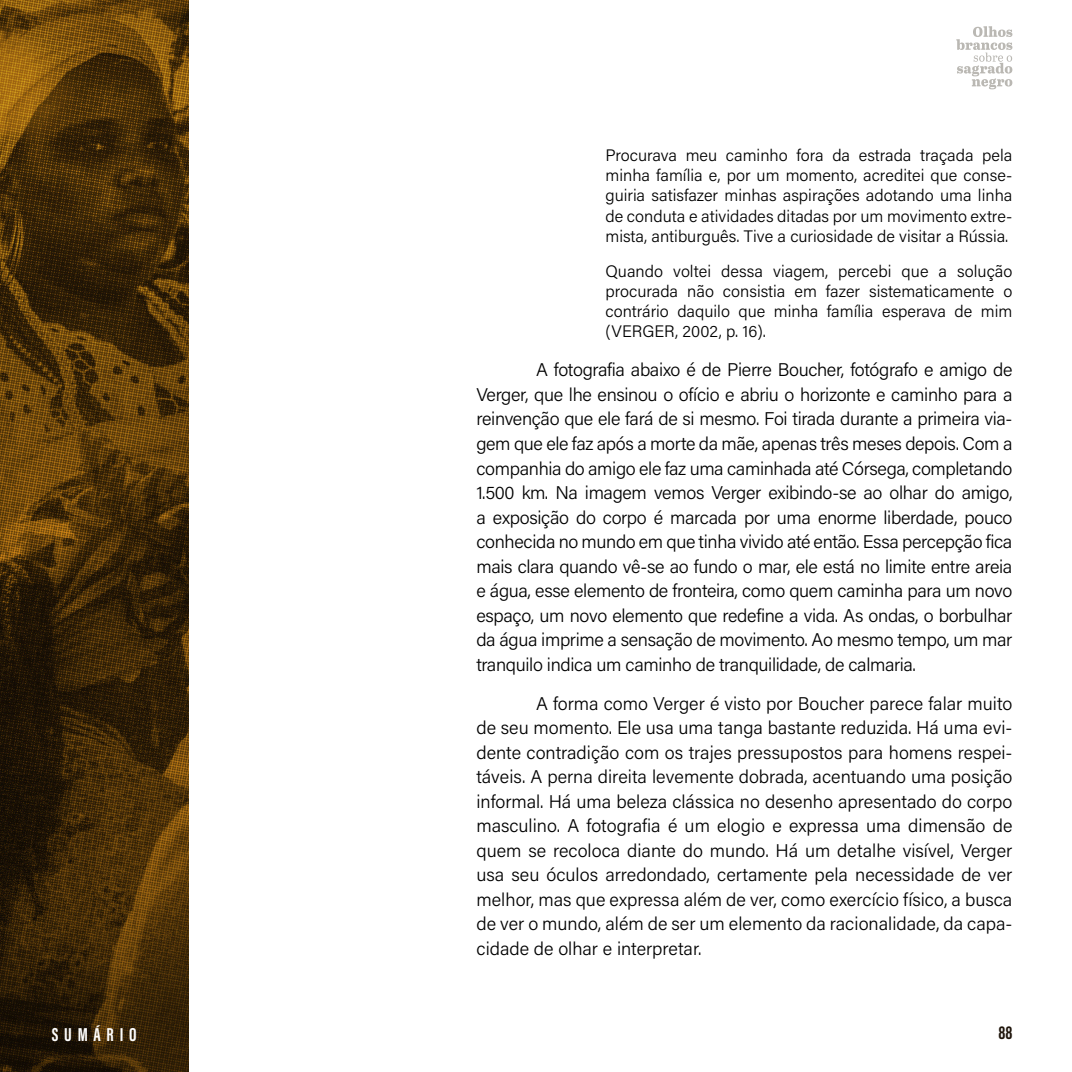
<style>
.page{position:relative;width:1072px;height:1072px;background:#fff}
.page>*{position:absolute;margin:0;border:0;box-sizing:border-box;transform-origin:0 0}
.t1{font:700 19.25px "Acumin Pro Extra Cond";letter-spacing:.3em;color:#fff}
.t2{font:700 19.25px "Acumin Pro Extra Cond";color:#1f150b}
.t3{font:300 18.38px/24.5px "Acumin Pro";letter-spacing:-.015em;color:#000;text-align:justify}
.t4{font:300 16.62px/20.1px "Acumin Pro";color:#000;text-align:justify}
</style>
<div class="page">
<img style="left:0;top:0;width:189px;height:1071px">
<svg style="left:956px;top:26px;width:56px;height:63px"></svg>
<p class="t4" style="left:605px;top:145px;width:408px">Procurava meu caminho fora da estrada traçada pela minha família e, por um momento, acreditei que conse&shy;guiria satisfazer minhas aspirações adotando uma linha de conduta e atividades ditadas por um movimento extre&shy;mista, antiburguês. Tive a curiosidade de visitar a Rússia.</p>
<p class="t4" style="left:605px;top:260px;width:408px">Quando voltei dessa viagem, percebi que a solução procurada não consistia em fazer sistematicamente o contrário daquilo que minha família esperava de mim (VERGER, 2002, p. 16).</p>
<p class="t3" style="left:476px;top:357px;width:537px;text-indent:60px">A fotografia abaixo é de Pierre Boucher, fotógrafo e amigo de Verger, que lhe ensinou o ofício e abriu o horizonte e caminho para a reinvenção que ele fará de si mesmo. Foi tirada durante a primeira via&shy;gem que ele faz após a morte da mãe, apenas três meses depois. Com a companhia do amigo ele faz uma caminhada até Córsega, completando 1.500 km. Na imagem vemos Verger exibindo-se ao olhar do amigo, a exposição do corpo é marcada por uma enorme liberdade, pouco conhecida no mundo em que tinha vivido até então. Essa percepção fica mais clara quando vê-se ao fundo o mar, ele está no limite entre areia e água, esse elemento de fronteira, como quem caminha para um novo espaço, um novo elemento que redefine a vida. As ondas, o borbulhar da água imprime a sensação de movimento. Ao mesmo tempo, um mar tranquilo indica um caminho de tranquilidade, de calmaria.</p>
<p class="t3" style="left:476px;top:690px;width:537px;text-indent:60px">A forma como Verger é visto por Boucher parece falar muito de seu momento. Ele usa uma tanga bastante reduzida. Há uma evi&shy;dente contradição com os trajes pressupostos para homens respei&shy;táveis. A perna direita levemente dobrada, acentuando uma posição informal. Há uma beleza clássica no desenho apresentado do corpo masculino. A fotografia é um elogio e expressa uma dimensão de quem se recoloca diante do mundo. Há um detalhe visível, Verger usa seu óculos arredondado, certamente pela necessidade de ver melhor, mas que expressa além de ver, como exercício físico, a busca de ver o mundo, além de ser um elemento da racionalidade, da capa&shy;cidade de olhar e interpretar.</p>
<p class="t1" style="left:52px;top:1022px;width:86px">SUMÁRIO</p>
<p class="t2" style="left:998px;top:1020px;width:16px">88</p>
</div>
